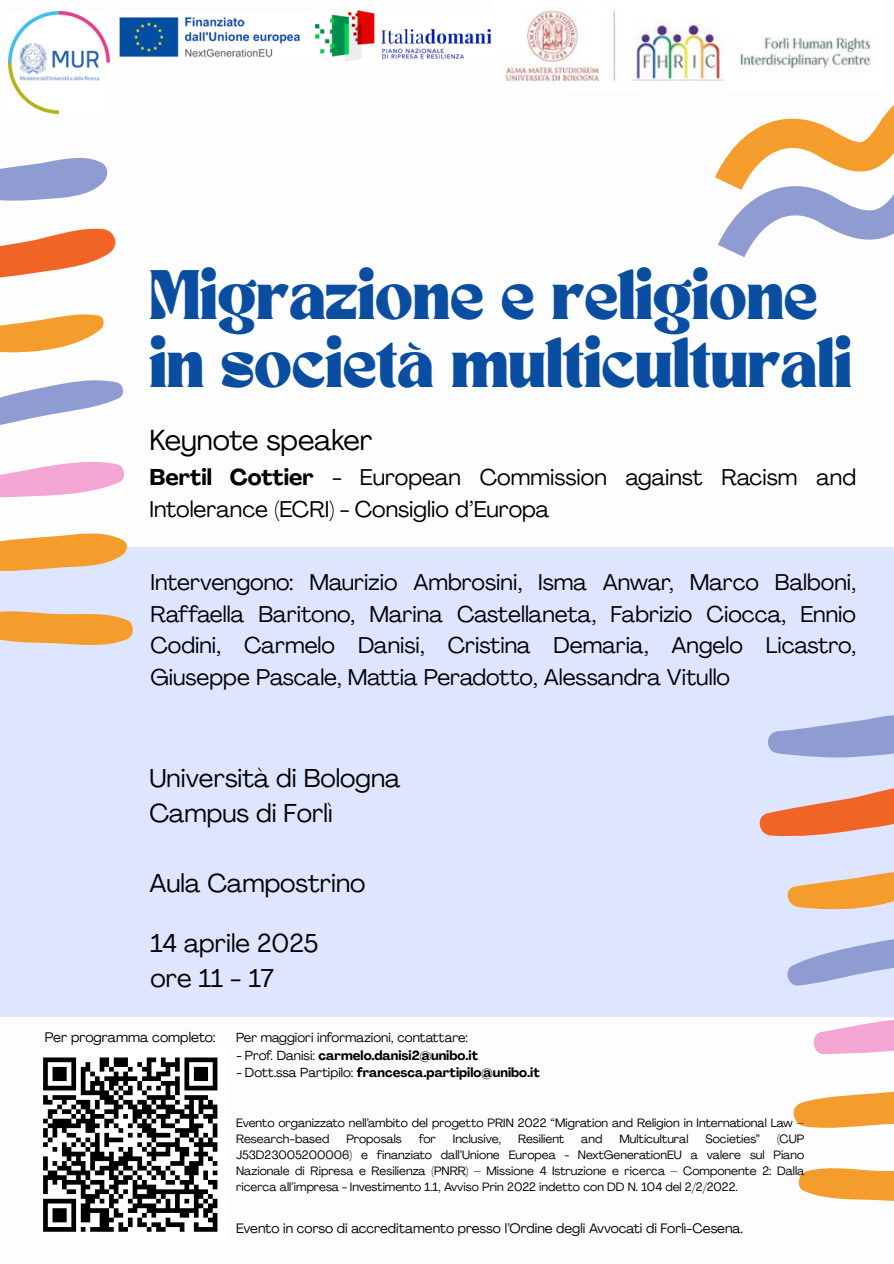
<style>
.page{position:relative;width:894px;height:1264px;background:#fff}
.page>*{position:absolute;margin:0;border:0;box-sizing:border-box;transform-origin:0 0}
.t1{font:48.9px/67.5px "TANNIMBUS";color:#0a4ea2}
.t2{font:28.65px "Agrandir";color:#000}
.t3{font:25.5px/35.2px "Agrandir";color:#000}
.t4{font:22.5px/31.5px "Agrandir";color:#000}
.t5{font:13.8px "Agrandir";color:#000}
.t6{font:13.5px "Agrandir";color:#000}
.t7{font:700 13.05px "Agrandir";color:#000}
.t8{font:13.05px "Agrandir";color:#000}
.t9{font:12px/15.9px "Agrandir";color:#000}
.s1{font-weight:700}
.s2{font-weight:400}
</style>
<div class="page">
<div style="left:0;top:547px;width:893px;height:470px;background:#dee5ff"></div>
<svg style="left:0;top:157px;width:108px;height:44px"></svg>
<svg style="left:0;top:228px;width:116px;height:50px"></svg>
<svg style="left:0;top:314px;width:104px;height:39px"></svg>
<svg style="left:0;top:380px;width:123px;height:45px"></svg>
<svg style="left:0;top:462px;width:124px;height:36px"></svg>
<svg style="left:0;top:533px;width:127px;height:38px"></svg>
<svg style="left:0;top:611px;width:133px;height:34px;background:#f0a84e"></svg>
<svg style="left:768px;top:715px;width:125px;height:43px"></svg>
<svg style="left:759px;top:788px;width:134px;height:48px"></svg>
<svg style="left:787px;top:872px;width:106px;height:38px"></svg>
<svg style="left:787px;top:939px;width:106px;height:47px"></svg>
<svg style="left:813px;top:1020px;width:80px;height:34px"></svg>
<svg style="left:793px;top:1091px;width:100px;height:37px"></svg>
<svg style="left:798px;top:1168px;width:95px;height:33px;background:#f5ad4f"></svg>
<svg style="left:715px;top:106px;width:178px;height:151px"></svg>
<svg style="left:43px;top:1057px;width:175px;height:175px"></svg>
<img style="left:119px;top:11px;width:372px;height:50px">
<img style="left:8px;top:12px;width:102px;height:101px">
<img style="left:500px;top:10px;width:371px;height:81px">
<p class="t1" style="left:149px;top:267px;width:703px">Migrazione e religione in società multiculturali</p>
<h3 class="t2" style="left:149px;top:428px;width:224px">Keynote speaker</h3>
<h3 class="t4" style="left:149px;top:463px;width:707px"><span class="s1">Bertil Cottier</span> - European Commission against Racism and<br>Intolerance (ECRI) - Consiglio d’Europa</h3>
<h2 class="t4" style="left:150px;top:568px;width:707px;text-align:justify">Intervengono: Maurizio Ambrosini, Isma Anwar, Marco Balboni, Raffaella Baritono, Marina Castellaneta, Fabrizio Ciocca, Ennio Codini, Carmelo Danisi, Cristina Demaria, Angelo Licastro, Giuseppe Pascale, Mattia Peradotto, Alessandra Vitullo</h2>
<p class="t3" style="left:149px;top:762px;width:252px">Università di Bologna<br>Campus di Forlì</p>
<p class="t3" style="left:149px;top:868px;width:217px">Aula Campostrino</p>
<p class="t3" style="left:150px;top:928px;width:169px;line-height:34.8px">14 aprile 2025 ore 11 - 17</p>
<p class="t5" style="left:45px;top:1031px;width:172px">Per programma completo:</p>
<h1 class="t8" style="left:236px;top:1032px;width:233px">Per maggiori informazioni, contattare:</h1>
<h1 class="t7" style="left:236px;top:1049px;width:243px"><span class="s2">- Prof. Danisi:</span> carmelo.danisi2@unibo.it</h1>
<h1 class="t7" style="left:236px;top:1067px;width:305px"><span class="s2">- Dott.ssa Partipilo:</span> francesca.partipilo@unibo.it</h1>
<p class="t9" style="left:236px;top:1116px;width:569px">Evento organizzato nell’ambito del progetto PRIN 2022 “Migration and Religion in International Law –<br>Research-based</p>
<p class="t9" style="left:346px;top:1132px;width:57px">Proposals</p>
<p class="t9" style="left:419px;top:1132px;width:19px">for</p>
<p class="t9" style="left:453px;top:1132px;width:50px">Inclusive,</p>
<p class="t9" style="left:518px;top:1132px;width:48px">Resilient</p>
<p class="t9" style="left:581px;top:1132px;width:23px">and</p>
<p class="t9" style="left:619px;top:1132px;width:71px">Multicultural</p>
<p class="t9" style="left:705px;top:1132px;width:56px">Societies”</p>
<p class="t9" style="left:236px;top:1132px;width:569px;text-align:justify;text-indent:541px">(CUP J53D23005200006) e finanziato dall’Unione Europea - NextGenerationEU a valere sul Piano Nazionale di Ripresa e Resilienza (PNRR) – Missione 4 Istruzione e ricerca – Componente 2: Dalla ricerca all’impresa - Investimento 1.1, Avviso Prin 2022 indetto con DD N. 104 del 2/2/2022.</p>
<h3 class="t6" style="left:236px;top:1222px;width:508px">Evento in corso di accreditamento presso l’Ordine degli Avvocati di Forlì-Cesena.</h3>
</div>
